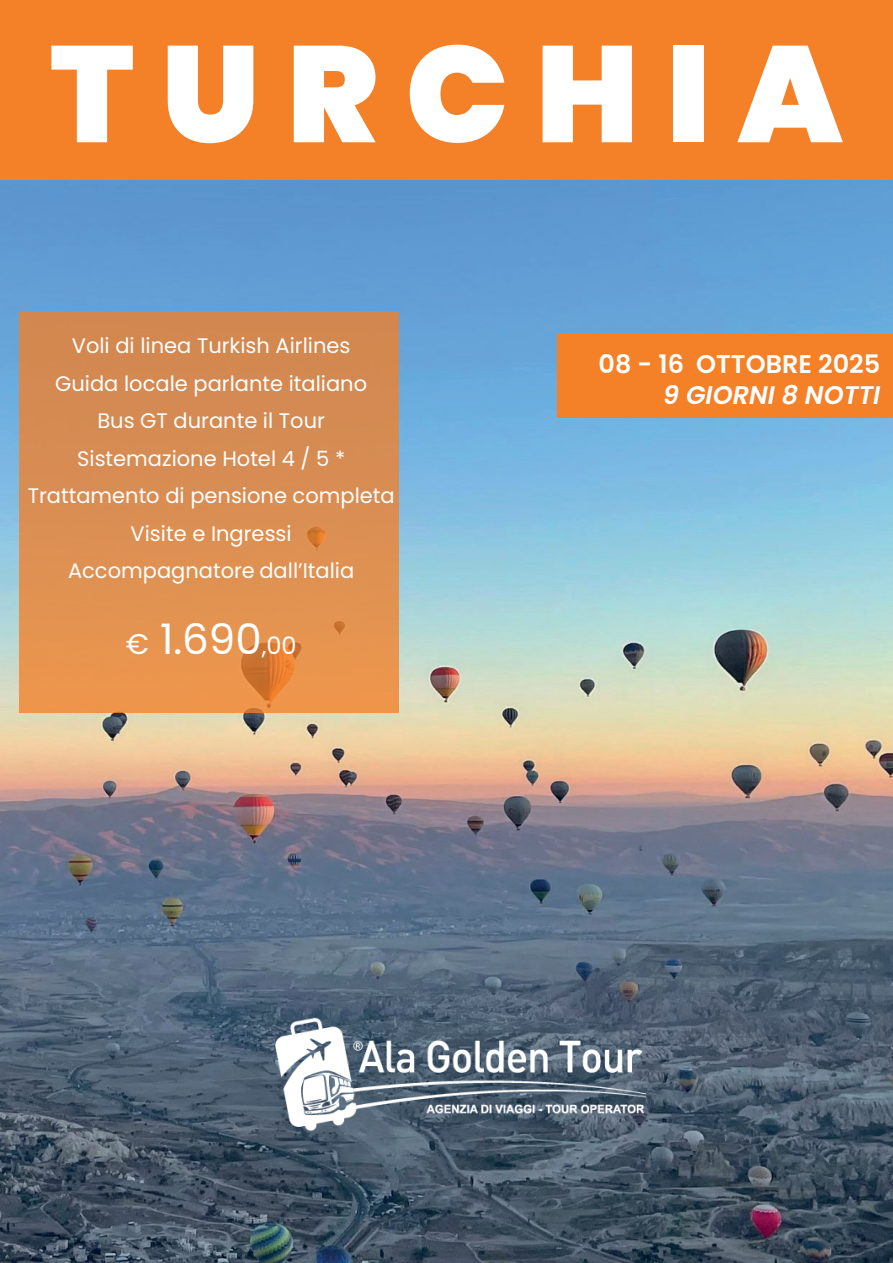
<style>
.page{position:relative;width:893px;height:1263px;background:#fff}
.page>*{position:absolute;margin:0;border:0;box-sizing:border-box;transform-origin:0 0}
.t1{font:900 136.5px "Poppins";letter-spacing:.2em;color:#fff}
.t2{font:42px "Poppins";color:#fff}
.t3{font:600 25.5px "Poppins";color:#fff}
.t4{font:italic 600 25.5px "Poppins";color:#fff}
.t5{font:21px/37.5px "Poppins";color:#fff;text-align:center}
.s1{font-size:28.5px}
.s2{font-size:24px}
</style>
<div class="page">
<img style="left:0;top:179px;width:893px;height:1084px">
<div style="left:557px;top:334px;width:336px;height:84px;background:#f48028"></div>
<div style="left:19px;top:311px;width:380px;height:402px;background:linear-gradient(to bottom,#ce8753,#ea954d)"></div>
<img style="left:247px;top:991px;width:399px;height:168px">
<div style="left:0;top:0;width:893px;height:179px;background:#f48028"></div>
<h1 class="t1" style="left:50px;top:15px;width:794px">TURCHIA</h1>
<p class="t5" style="left:28px;top:327px;width:368px">Voli di linea Turkish Airlines<br>Guida locale parlante italiano<br>Bus GT durante il Tour<br>Sistemazione Hotel 4 / 5 *<br>Trattamento di pensione completa<br>Visite e Ingressi<br>Accompagnatore dall’Italia</p>
<h2 class="t2" style="left:126px;top:615px;width:172px"><span class="s1">€</span> 1.690<span class="s2">,00</span></h2>
<p class="t3" style="left:599px;top:350px;width:283px">08 - 16 OTTOBRE 2025</p>
<p class="t4" style="left:663px;top:380px;width:219px">9 GIORNI 8 NOTTI</p>
</div>
